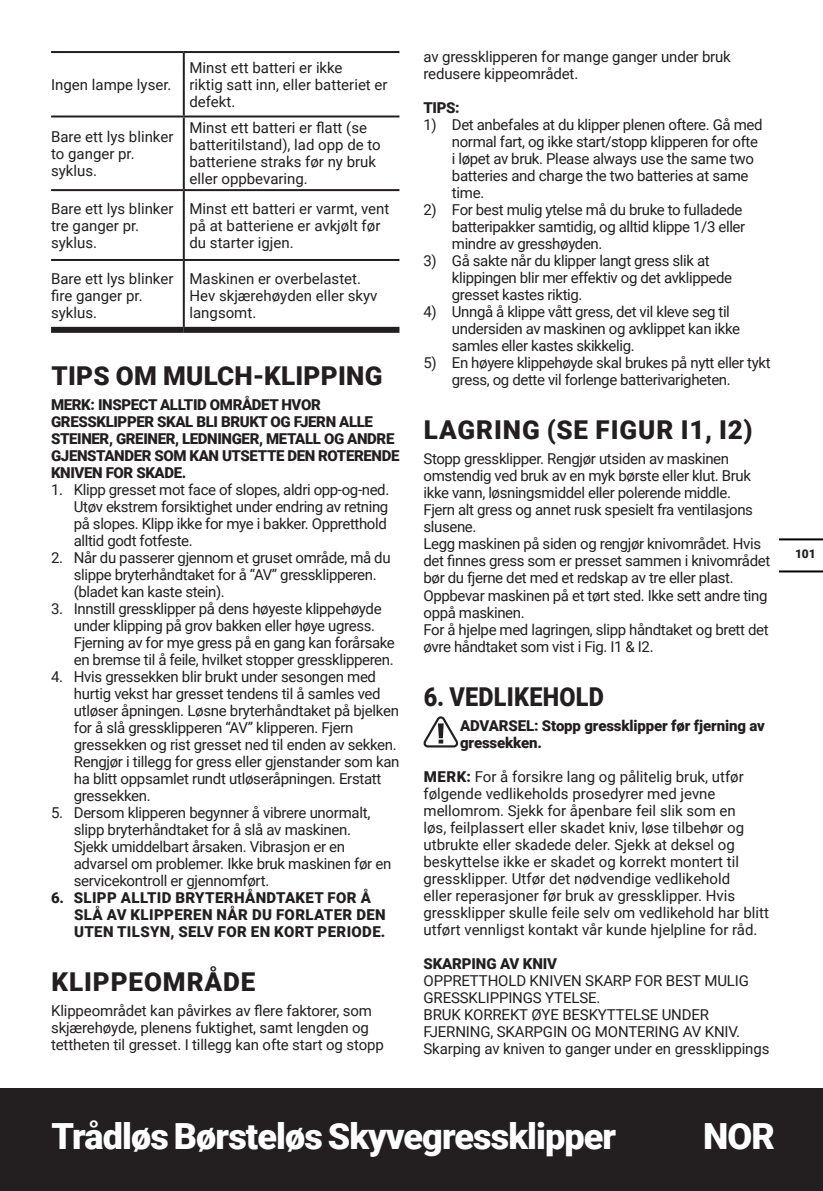
<style>
.page{position:relative;width:823px;height:1191px;background:#fff}
.page>*{position:absolute;margin:0;border:0;box-sizing:border-box;transform-origin:0 0}
.t1{font:900 36px "Roboto";letter-spacing:-.025em;color:#fff}
.t2{font:900 26px "Roboto";letter-spacing:.035em;color:#231f20}
.t3{font:900 26px "Roboto";letter-spacing:.01em;color:#231f20}
.t4{font:900 26px "Roboto";letter-spacing:.01em;color:#231f20;scale:.9 1}
.t5{font:15px/17px "Roboto";letter-spacing:-.02em;color:#231f20}
.t6{font:15px/17px "Roboto";color:#231f20}
.t7{font:900 15px/17px "Roboto";letter-spacing:-.025em;color:#231f20}
.t8{font:900 15px/17px "Roboto";letter-spacing:.025em;color:#231f20}
.t9{font:900 12px "Roboto";color:#231f20}
.s1{font-weight:900}
</style>
<div class="page">
<div style="left:0;top:1089px;width:822px;height:102px;background:#231f20"></div>
<hr style="left:779px;top:570px;width:43px;height:2px;background:#000">
<hr style="left:779px;top:538px;width:43px;height:2px;background:#000">
<hr style="left:51px;top:51px;width:133px;height:2px;background:#231f20">
<hr style="left:184px;top:51px;width:215px;height:2px;background:#231f20">
<hr style="left:183px;top:53px;width:2px;height:62px;background:#231f20">
<hr style="left:51px;top:115px;width:133px;height:2px;background:#231f20">
<hr style="left:184px;top:115px;width:215px;height:2px;background:#231f20">
<hr style="left:183px;top:117px;width:2px;height:72px;background:#231f20">
<hr style="left:51px;top:189px;width:133px;height:2px;background:#231f20">
<hr style="left:184px;top:189px;width:215px;height:2px;background:#231f20">
<hr style="left:183px;top:191px;width:2px;height:68px;background:#231f20">
<hr style="left:51px;top:259px;width:133px;height:2px;background:#231f20">
<hr style="left:184px;top:259px;width:215px;height:2px;background:#231f20">
<hr style="left:183px;top:261px;width:2px;height:66px;background:#231f20">
<div style="left:51px;top:327px;width:133px;height:6px;background:#231f20"></div>
<div style="left:184px;top:327px;width:215px;height:6px;background:#231f20"></div>
<svg style="left:423px;top:716px;width:35px;height:31px"></svg>
<p class="t6" style="left:51px;top:75px;width:122px">Ingen lampe lyser.</p>
<p class="t6" style="left:189px;top:58px;width:199px">Minst ett batteri er ikke<br>riktig satt inn, eller batteriet er defekt.</p>
<p class="t6" style="left:51px;top:127px;width:124px">Bare ett lys blinker to ganger pr. syklus.</p>
<p class="t6" style="left:189px;top:119px;width:193px">Minst ett batteri er flatt (se batteritilstand), lad opp de to batteriene straks før ny bruk eller oppbevaring.</p>
<p class="t6" style="left:51px;top:199px;width:124px">Bare ett lys blinker tre ganger pr. syklus.</p>
<p class="t6" style="left:189px;top:199px;width:201px">Minst ett batteri er varmt, vent på at batteriene er avkjølt før du starter igjen.</p>
<p class="t6" style="left:51px;top:269px;width:124px">Bare ett lys blinker fire ganger pr. syklus.</p>
<p class="t6" style="left:189px;top:269px;width:189px">Maskinen er overbelastet.<br>Hev skjærehøyden eller skyv langsomt.</p>
<p class="t3" style="left:51px;top:357px;width:332px">TIPS OM MULCH-KLIPPING</p>
<p class="t7" style="left:51px;top:395px;width:349px">MERK: INSPECT ALLTID OMRÅDET HVOR GRESSKLIPPER SKAL BLI BRUKT OG FJERN ALLE STEINER, GREINER, LEDNINGER, METALL OG ANDRE GJENSTANDER SOM KAN UTSETTE DEN ROTERENDE KNIVEN FOR SKADE.</p>
<p class="t5" style="left:74px;top:480px;width:317px;text-indent:-23px">1. Klipp gresset mot face of slopes, aldri opp-og-ned.<br>Utøv ekstrem forsiktighet under endring av retning på slopes. Klipp ikke for mye i bakker. Oppretthold alltid godt fotfeste.</p>
<p class="t5" style="left:74px;top:548px;width:318px;text-indent:-23px">2. Når du passerer gjennom et gruset område, må du slippe bryterhåndtaket for å “AV” gressklipperen. (bladet kan kaste stein).</p>
<p class="t5" style="left:74px;top:599px;width:322px;text-indent:-23px">3. Innstill gressklipper på dens høyeste klippehøyde under klipping på grov bakken eller høye ugress.<br>Fjerning av for mye gress på en gang kan forårsake en bremse til å feile, hvilket stopper gressklipperen.</p>
<p class="t5" style="left:74px;top:667px;width:327px;text-indent:-23px">4. Hvis gressekken blir brukt under sesongen med hurtig vekst har gresset tendens til å samles ved utløser åpningen. Løsne bryterhåndtaket på bjelken for å slå gressklipperen “AV” klipperen. Fjern gressekken og rist gresset ned til enden av sekken.<br>Rengjør i tillegg for gress eller gjenstander som kan ha blitt oppsamlet rundt utløseråpningen. Erstatt gressekken.</p>
<p class="t5" style="left:74px;top:803px;width:319px;text-indent:-23px">5. Dersom klipperen begynner å vibrere unormalt, slipp bryterhåndtaket for å slå av maskinen.<br>Sjekk umiddelbart årsaken. Vibrasjon er en advarsel om problemer. Ikke bruk maskinen før en servicekontroll er gjennomført.</p>
<p class="t8" style="left:74px;top:888px;width:313px;text-indent:-23px">6. SLIPP ALLTID BRYTERHÅNDTAKET FOR Å<br>SLÅ AV KLIPPEREN NÅR DU FORLATER DEN<br>UTEN TILSYN, SELV FOR EN KORT PERIODE.</p>
<p class="t2" style="left:51px;top:963px;width:205px">KLIPPEOMRÅDE</p>
<p class="t5" style="left:51px;top:1001px;width:334px">Klippeområdet kan påvirkes av flere faktorer, som skjærehøyde, plenens fuktighet, samt lengden og tettheten til gresset. I tillegg kan ofte start og stopp</p>
<p class="t5" style="left:423px;top:48px;width:309px">av gressklipperen for mange ganger under bruk redusere kippeområdet.</p>
<p class="t7" style="left:423px;top:99px;width:38px">TIPS:</p>
<p class="t5" style="left:451px;top:116px;width:312px;text-indent:-28px">1) Det anbefales at du klipper plenen oftere. Gå med normal fart, og ikke start/stopp klipperen for ofte i løpet av bruk. Please always use the same two batteries and charge the two batteries at same time.</p>
<p class="t5" style="left:451px;top:201px;width:295px;text-indent:-28px">2) For best mulig ytelse må du bruke to fulladede batteripakker samtidig, og alltid klippe 1/3 eller mindre av gresshøyden.</p>
<p class="t5" style="left:451px;top:252px;width:281px;text-indent:-28px">3) Gå sakte når du klipper langt gress slik at klippingen blir mer effektiv og det avklippede gresset kastes riktig.</p>
<p class="t5" style="left:451px;top:303px;width:289px;text-indent:-28px">4) Unngå å klippe vått gress, det vil kleve seg til undersiden av maskinen og avklippet kan ikke samles eller kastes skikkelig.</p>
<p class="t5" style="left:451px;top:354px;width:320px;text-indent:-28px">5) En høyere klippehøyde skal brukes på nytt eller tykt gress, og dette vil forlenge batterivarigheten.</p>
<p class="t2" style="left:423px;top:412px;width:330px">LAGRING (SE FIGUR I1, I2)</p>
<p class="t5" style="left:423px;top:450px;width:331px">Stopp gressklipper. Rengjør utsiden av maskinen omstendig ved bruk av en myk børste eller klut. Bruk ikke vann, løsningsmiddel eller polerende middle.<br>Fjern alt gress og annet rusk spesielt fra ventilasjons slusene.</p>
<p class="t5" style="left:423px;top:535px;width:348px">Legg maskinen på siden og rengjør knivområdet. Hvis det finnes gress som er presset sammen i knivområdet bør du fjerne det med et redskap av tre eller plast.</p>
<p class="t5" style="left:423px;top:586px;width:345px">Oppbevar maskinen på et tørt sted. Ikke sett andre ting oppå maskinen.</p>
<p class="t5" style="left:423px;top:620px;width:346px">For å hjelpe med lagringen, slipp håndtaket og brett det øvre håndtaket som vist i Fig. I1 &amp; I2.</p>
<p class="t4" style="left:423px;top:678px;width:201px">6. VEDLIKEHOLD</p>
<p class="t7" style="left:460px;top:716px;width:306px">ADVARSEL: Stopp gressklipper før fjerning av gressekken.</p>
<p class="t6" style="left:423px;top:767px;width:347px"><span class="s1">MERK:</span> For å forsikre lang og pålitelig bruk, utfør følgende vedlikeholds prosedyrer med jevne mellomrom. Sjekk for åpenbare feil slik som en<br>løs, feilplassert eller skadet kniv, løse tilbehør og utbrukte eller skadede deler. Sjekk at deksel og beskyttelse ikke er skadet og korrekt montert til gressklipper. Utfør det nødvendige vedlikehold<br>eller reperasjoner før bruk av gressklipper. Hvis gressklipper skulle feile selv om vedlikehold har blitt utført vennligst kontakt vår kunde hjelpline for råd.</p>
<p class="t7" style="left:423px;top:954px;width:135px">SKARPING AV KNIV</p>
<p class="t5" style="left:423px;top:971px;width:327px">OPPRETTHOLD KNIVEN SKARP FOR BEST MULIG<br>GRESSKLIPPINGS YTELSE.</p>
<p class="t5" style="left:423px;top:1005px;width:318px">BRUK KORREKT ØYE BESKYTTELSE UNDER<br>FJERNING, SKARPGIN OG MONTERING AV KNIV.</p>
<p class="t5" style="left:423px;top:1039px;width:347px">Skarping av kniven to ganger under en gressklippings</p>
<p class="t9" style="left:794px;top:545px;width:22px">101</p>
<h1 class="t1" style="left:52px;top:1110px;width:566px">Trådløs Børsteløs Skyvegressklipper</h1>
<h1 class="t1" style="left:702px;top:1110px;width:73px">NOR</h1>
</div>
